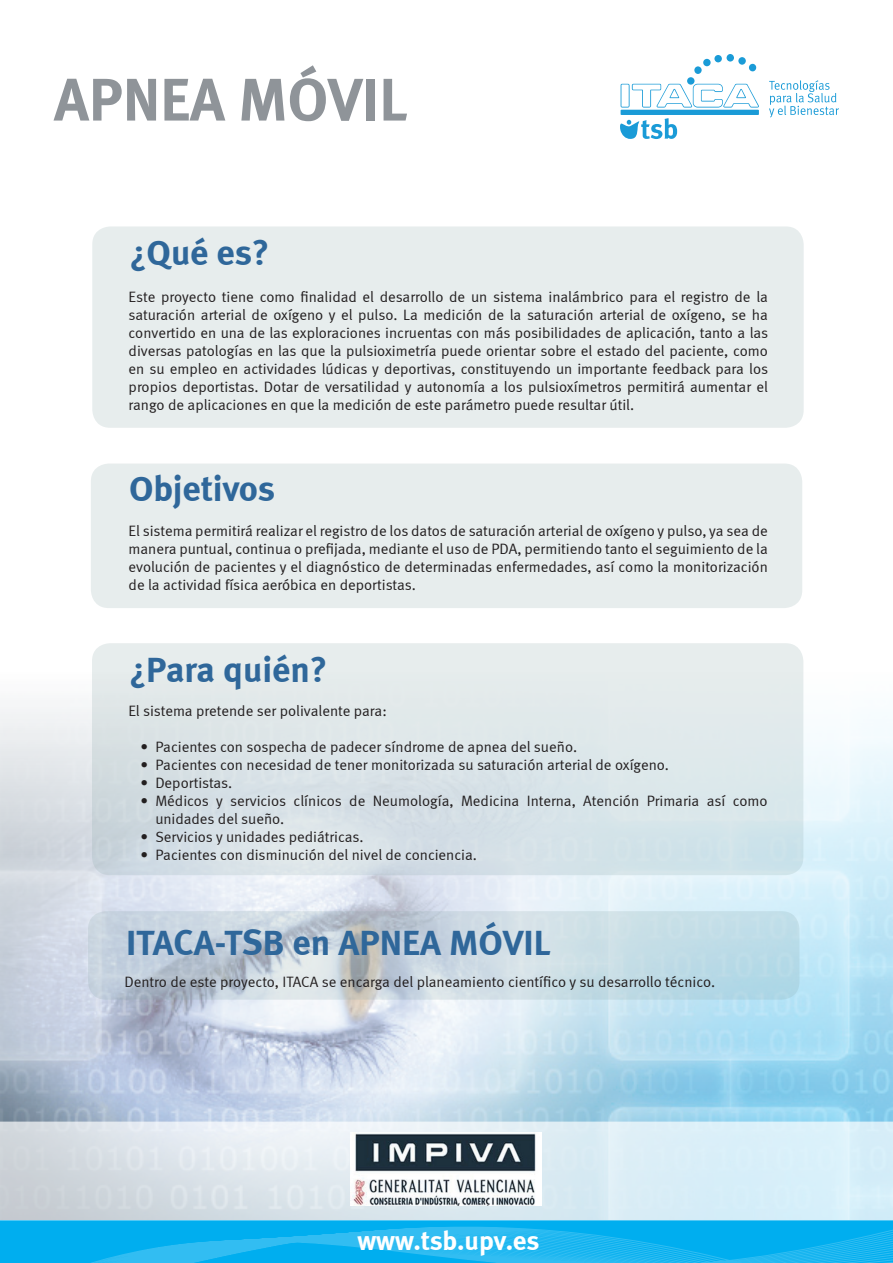
<style>
.page{position:relative;width:893px;height:1263px;background:#fff}
.page>*{position:absolute;margin:0;border:0;box-sizing:border-box;transform-origin:0 0}
.t1{font:60px "Meta Bold LF";color:#8f9499}
.t2{font:36px "Meta Bold LF";color:#2f679a}
.t3{font:27px "Meta Bold LF";letter-spacing:-.005em;color:#fff}
.t4{font:15px/18px "Meta Normal LF";color:#231f20;text-align:justify}
</style>
<div class="page">
<img style="left:0;top:672px;width:893px;height:449px">
<div style="left:92px;top:226px;width:712px;height:202px;background:#e7eded;border-radius:18px"></div>
<div style="left:91px;top:463px;width:711px;height:145px;background:#e7eded;border-radius:18px"></div>
<div style="left:92px;top:643px;width:711px;height:232px;background:linear-gradient(to bottom,#e8edec,#d0dee5);border-radius:18px"></div>
<svg style="left:88px;top:911px;width:711px;height:89px"></svg>
<svg style="left:0;top:1220px;width:893px;height:43px"></svg>
<div style="left:694px;top:66px;width:8px;height:8px;background:#1a9bd7;border-radius:50%"></div>
<div style="left:687px;top:77px;width:7px;height:8px;background:#1a9bd7;border-radius:50%"></div>
<svg style="left:621px;top:84px;width:138px;height:24px"></svg>
<div style="left:621px;top:110px;width:138px;height:5px;background:#1a9bd7"></div>
<div style="left:703px;top:59px;width:8px;height:7px;background:#1a9bd7;border-radius:50%"></div>
<div style="left:738px;top:57px;width:8px;height:8px;background:#1a9bd7;border-radius:50%"></div>
<div style="left:749px;top:64px;width:7px;height:7px;background:#1a9bd7;border-radius:50%"></div>
<div style="left:727px;top:54px;width:7px;height:8px;background:#1a9bd7;border-radius:50%"></div>
<div style="left:714px;top:55px;width:8px;height:7px;background:#1a9bd7;border-radius:50%"></div>
<svg style="left:620px;top:118px;width:57px;height:21px"></svg>
<svg style="left:769px;top:80px;width:70px;height:37px"></svg>
<svg style="left:0;top:1121px;width:893px;height:99px;fill:#d9ecf4"></svg>
<img style="left:351px;top:1133px;width:191px;height:72px">
<h1 class="t1" style="left:54px;top:64px;width:355px">APNEA MÓVIL</h1>
<h2 class="t2" style="left:129px;top:231px;width:141px">¿Qué es?</h2>
<p class="t4" style="left:129px;top:287px;width:641px">Este proyecto tiene como finalidad el desarrollo de un sistema inalámbrico para el registro de la saturación arterial de oxígeno y el pulso. La medición de la saturación arterial de oxígeno, se ha convertido en una de las exploraciones incruentas con más posibilidades de aplicación, tanto a las diversas patologías en las que la pulsioximetría puede orientar sobre el estado del paciente, como en su empleo en actividades lúdicas y deportivas, constituyendo un importante feedback para los propios deportistas. Dotar de versatilidad y autonomía a los pulsioxímetros permitirá aumentar el rango de aplicaciones en que la medición de este parámetro puede resultar útil.</p>
<h2 class="t2" style="left:129px;top:467px;width:148px">Objetivos</h2>
<p class="t4" style="left:129px;top:521px;width:641px">El sistema permitirá realizar el registro de los datos de saturación arterial de oxígeno y pulso, ya sea de manera puntual, continua o prefijada, mediante el uso de PDA, permitiendo tanto el seguimiento de la evolución de pacientes y el diagnóstico de determinadas enfermedades, así como la monitorización de la actividad física aeróbica en deportistas.</p>
<h2 class="t2" style="left:129px;top:648px;width:199px">¿Para quién?</h2>
<p class="t4" style="left:128px;top:701px;width:260px">El sistema pretende ser polivalente para:</p>
<p class="t4" style="left:140px;top:737px;width:438px">• Pacientes con sospecha de padecer síndrome de apnea del sueño.</p>
<p class="t4" style="left:140px;top:755px;width:530px">• Pacientes con necesidad de tener monitorizada su saturación arterial de oxígeno.</p>
<p class="t4" style="left:140px;top:773px;width:93px">• Deportistas.</p>
<p class="t4" style="left:155px;top:791px;width:614px;text-indent:-15px">• Médicos y servicios clínicos de Neumología, Medicina Interna, Atención Primaria así como unidades del sueño.</p>
<p class="t4" style="left:140px;top:827px;width:225px">• Servicios y unidades pediátricas.</p>
<p class="t4" style="left:140px;top:845px;width:338px">• Pacientes con disminución del nivel de conciencia.</p>
<h2 class="t2" style="left:126px;top:921px;width:426px">ITACA-TSB en APNEA MÓVIL</h2>
<p class="t4" style="left:124px;top:972px;width:592px">Dentro de este proyecto, ITACA se encarga del planeamiento científico y su desarrollo técnico.</p>
<h3 class="t3" style="left:357px;top:1224px;width:183px">www.tsb.upv.es</h3>
</div>
